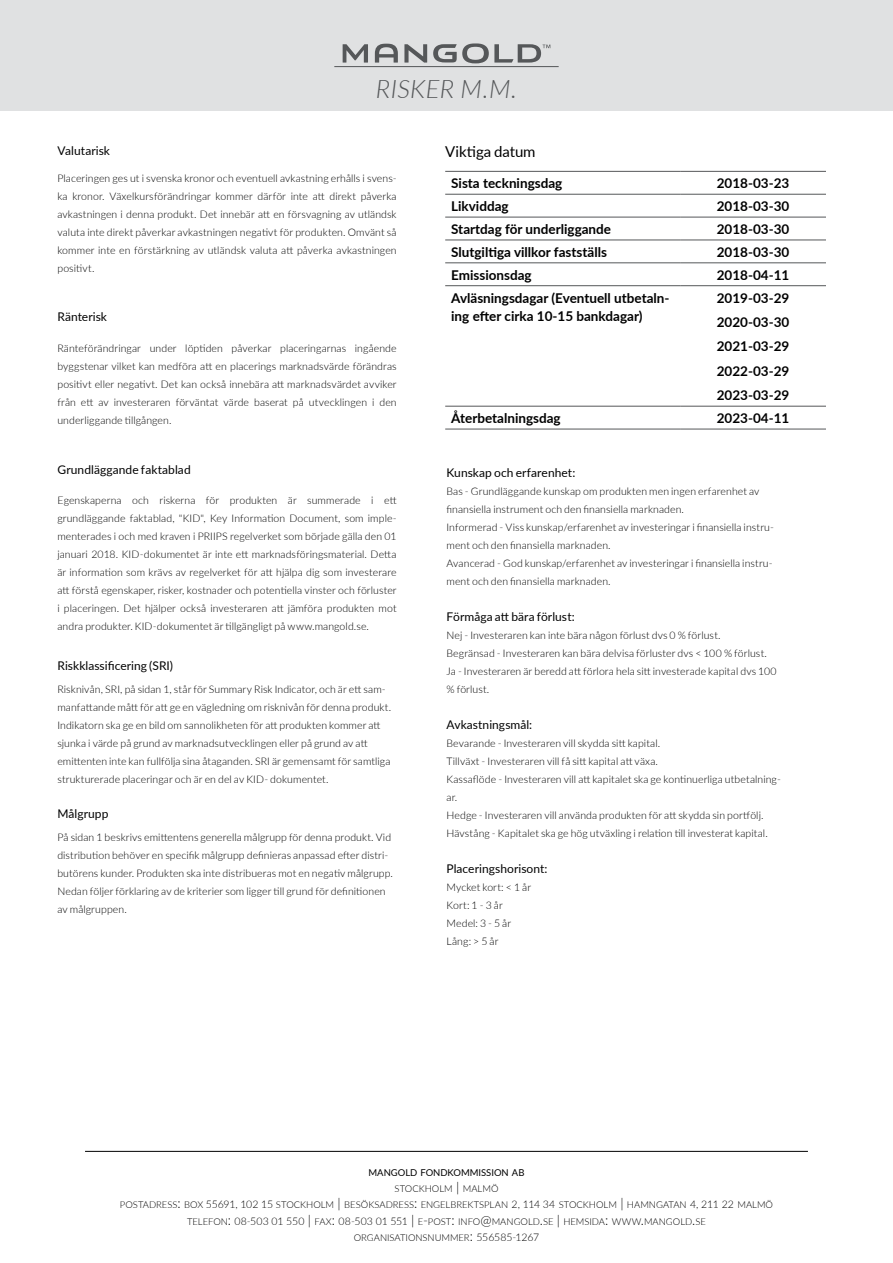
<style>
.page{position:relative;width:893px;height:1263px;background:#fff}
.page>*{position:absolute;margin:0;border:0;box-sizing:border-box;transform-origin:0 0}
.t1{font:italic 300 25.5px "Lato";letter-spacing:.015em;color:#555759}
.t2{font:15px "Lato";letter-spacing:-.005em;color:#000}
.t3{font:700 13.5px/24.5px "Lato";color:#000}
.t4{font:12px "Lato";letter-spacing:.005em;color:#000}
.t5{font:300 10.5px/18px "Lato";letter-spacing:.01em;color:#000}
.t6{font:300 9.45px/16.2px "Lato";color:#000;text-align:center}
.s1{font-weight:400}
.s2{font-size:13.5px}
.s3{font-size:10.5px}
</style>
<div class="page">
<hr style="left:85px;top:1151px;width:723px;height:1px;background:#000">
<div style="left:0;top:0;width:893px;height:111px;background:#e0e1e2"></div>
<svg style="left:343px;top:44px;width:25px;height:19px"></svg>
<svg style="left:404px;top:44px;width:23px;height:19px"></svg>
<svg style="left:375px;top:44px;width:23px;height:19px"></svg>
<svg style="left:433px;top:43px;width:117px;height:20px"></svg>
<hr style="left:334px;top:66px;width:225px;height:1px;background:#555759">
<hr style="left:445px;top:171px;width:235px;height:1px;background:#555759">
<hr style="left:680px;top:171px;width:146px;height:1px;background:#555759">
<hr style="left:445px;top:194px;width:235px;height:1px;background:#555759">
<hr style="left:680px;top:194px;width:146px;height:1px;background:#555759">
<hr style="left:445px;top:217px;width:235px;height:1px;background:#555759">
<hr style="left:680px;top:217px;width:146px;height:1px;background:#555759">
<hr style="left:445px;top:240px;width:235px;height:1px;background:#555759">
<hr style="left:680px;top:240px;width:146px;height:1px;background:#555759">
<hr style="left:445px;top:263px;width:235px;height:1px;background:#555759">
<hr style="left:680px;top:263px;width:146px;height:1px;background:#555759">
<hr style="left:445px;top:285px;width:235px;height:1px;background:#555759">
<hr style="left:680px;top:285px;width:146px;height:1px;background:#555759">
<hr style="left:445px;top:406px;width:235px;height:1px;background:#555759">
<hr style="left:680px;top:406px;width:146px;height:1px;background:#555759">
<hr style="left:445px;top:429px;width:235px;height:1px;background:#555759">
<hr style="left:680px;top:429px;width:146px;height:1px;background:#555759">
<h1 class="t1" style="left:376px;top:71px;width:143px">RISKER M.M.</h1>
<p class="t4" style="left:57px;top:142px;width:54px">Valutarisk</p>
<p class="t5" style="left:57px;top:169px;width:341px;text-align:justify">Placeringen ges ut i svenska kronor och eventuell avkastning erhålls i svens&shy;ka kronor. Växelkursförändringar kommer därför inte att direkt påverka avkastningen i denna produkt. Det innebär att en försvagning av utländsk valuta inte direkt påverkar avkastningen negativt för produkten. Omvänt så kommer inte en förstärkning av utländsk valuta att påverka avkastningen positivt.</p>
<p class="t4" style="left:57px;top:308px;width:51px">Ränterisk</p>
<p class="t5" style="left:57px;top:339px;width:341px;text-align:justify">Ränteförändringar under löptiden påverkar placeringarnas ingående byggstenar vilket kan medföra att en placerings marknadsvärde förändras positivt eller negativt. Det kan också innebära att marknadsvärdet avviker från ett av investeraren förväntat värde baserat på utvecklingen i den underliggande tillgången.</p>
<p class="t4" style="left:57px;top:461px;width:135px">Grundläggande faktablad</p>
<p class="t5" style="left:57px;top:491px;width:341px;text-align:justify">Egenskaperna och riskerna för produkten är summerade i ett grundläggande faktablad, "KID", Key Information Document, som imple&shy;menterades i och med kraven i PRIIPS regelverket som började gälla den 01 januari 2018. KID-dokumentet är inte ett marknadsföringsmaterial. Detta är information som krävs av regelverket för att hjälpa dig som investerare att förstå egenskaper, risker, kostnader och potentiella vinster och förluster i placeringen. Det hjälper också investeraren att jämföra produkten mot andra produkter. KID-dokumentet är tillgängligt på www.mangold.se.</p>
<p class="t4" style="left:57px;top:657px;width:117px">Riskklassificering (SRI)</p>
<p class="t5" style="left:57px;top:679px;width:335px">Risknivån, SRI, på sidan 1, står för Summary Risk Indicator, och är ett sam&shy;manfattande mått för att ge en vägledning om risknivån för denna produkt.<br>Indikatorn ska ge en bild om sannolikheten för att produkten kommer att sjunka i värde på grund av marknadsutvecklingen eller på grund av att emittenten inte kan fullfölja sina åtaganden. SRI är gemensamt för samtliga strukturerade placeringar och är en del av KID- dokumentet.</p>
<p class="t4" style="left:57px;top:805px;width:53px">Målgrupp</p>
<p class="t5" style="left:57px;top:827px;width:337px">På sidan 1 beskrivs emittentens generella målgrupp för denna produkt. Vid distribution behöver en specifik målgrupp definieras anpassad efter distri&shy;butörens kunder. Produkten ska inte distribueras mot en negativ målgrupp.<br>Nedan följer förklaring av de kriterier som ligger till grund för definitionen av målgruppen.</p>
<h2 class="t2" style="left:445px;top:140px;width:92px">Viktiga datum</h2>
<p class="t3" style="left:451px;top:170px;width:113px">Sista teckningsdag</p>
<p class="t3" style="left:717px;top:170px;width:74px">2018-03-23</p>
<p class="t3" style="left:451px;top:193px;width:59px">Likviddag</p>
<p class="t3" style="left:717px;top:193px;width:74px">2018-03-30</p>
<p class="t3" style="left:451px;top:216px;width:161px">Startdag för underliggande</p>
<p class="t3" style="left:717px;top:216px;width:74px">2018-03-30</p>
<p class="t3" style="left:451px;top:239px;width:157px">Slutgiltiga villkor fastställs</p>
<p class="t3" style="left:717px;top:239px;width:74px">2018-03-30</p>
<p class="t3" style="left:451px;top:262px;width:82px">Emissionsdag</p>
<p class="t3" style="left:717px;top:262px;width:74px">2018-04-11</p>
<p class="t3" style="left:451px;top:288px;width:220px;line-height:18px">Avläsningsdagar (Eventuell utbetaln&shy;ing efter cirka 10-15 bankdagar)</p>
<p class="t3" style="left:717px;top:285px;width:74px;text-align:justify">2019-03-29<br>2020-03-30<br>2021-03-29<br>2022-03-29<br>2023-03-29</p>
<p class="t3" style="left:451px;top:405px;width:111px">Återbetalningsdag</p>
<p class="t3" style="left:717px;top:405px;width:74px">2023-04-11</p>
<p class="t4" style="left:446px;top:464px;width:130px">Kunskap och erfarenhet:</p>
<p class="t5" style="left:446px;top:482px;width:329px">Bas - Grundläggande kunskap om produkten men ingen erfarenhet av finansiella instrument och den finansiella marknaden.<br>Informerad - Viss kunskap/erfarenhet av investeringar i finansiella instru&shy;ment och den finansiella marknaden.<br>Avancerad - God kunskap/erfarenhet av investeringar i finansiella instru&shy;ment och den finansiella marknaden.</p>
<p class="t4" style="left:446px;top:608px;width:130px">Förmåga att bära förlust:</p>
<p class="t5" style="left:446px;top:626px;width:332px">Nej - Investeraren kan inte bära någon förlust dvs 0 % förlust.<br>Begränsad - Investeraren kan bära delvisa förluster dvs &lt; 100 % förlust.<br>Ja - Investeraren är beredd att förlora hela sitt investerade kapital dvs 100 % förlust.</p>
<p class="t4" style="left:446px;top:716px;width:87px">Avkastningsmål:</p>
<p class="t5" style="left:446px;top:734px;width:336px">Bevarande - Investeraren vill skydda sitt kapital.<br>Tillväxt - Investeraren vill få sitt kapital att växa.<br>Kassaflöde - Investeraren vill att kapitalet ska ge kontinuerliga utbetalning&shy;ar.<br>Hedge - Investeraren vill använda produkten för att skydda sin portfölj.<br>Hävstång - Kapitalet ska ge hög utväxling i relation till investerat kapital.</p>
<p class="t4" style="left:446px;top:860px;width:103px">Placeringshorisont:</p>
<p class="t5" style="left:446px;top:878px;width:86px">Mycket kort: &lt; 1 år<br>Kort: 1 - 3 år<br>Medel: 3 - 5 år<br>Lång: &gt; 5 år</p>
<p class="t6" style="left:120px;top:1164px;width:655px"><span class="s1">MANGOLD FONDKOMMISSION AB<br></span>STOCKHOLM <span class="s2">|</span> MALMÖ<br>POSTADRESS<span class="s2">:</span> BOX <span class="s3">55691, 102 15</span> STOCKHOLM <span class="s2">|</span> BESÖKSADRESS<span class="s2">:</span> ENGELBREKTSPLAN <span class="s3">2, 114 34</span> STOCKHOLM <span class="s2">|</span> HAMNGATAN <span class="s3">4, 211 22</span> MALMÖ TELEFON<span class="s2">:</span> <span class="s3">08-503 01 550</span> <span class="s2">|</span> FAX<span class="s2">:</span> <span class="s3">08-503 01 551</span> <span class="s2">|</span> E<span class="s2">-</span>POST<span class="s2">:</span> INFO<span class="s2">@</span>MANGOLD<span class="s2">.</span>SE <span class="s2">|</span> HEMSIDA<span class="s2">:</span> WWW<span class="s2">.</span>MANGOLD<span class="s2">.</span>SE<br>ORGANISATIONSNUMMER<span class="s2">:</span> <span class="s3">556585-1267</span></p>
</div>
